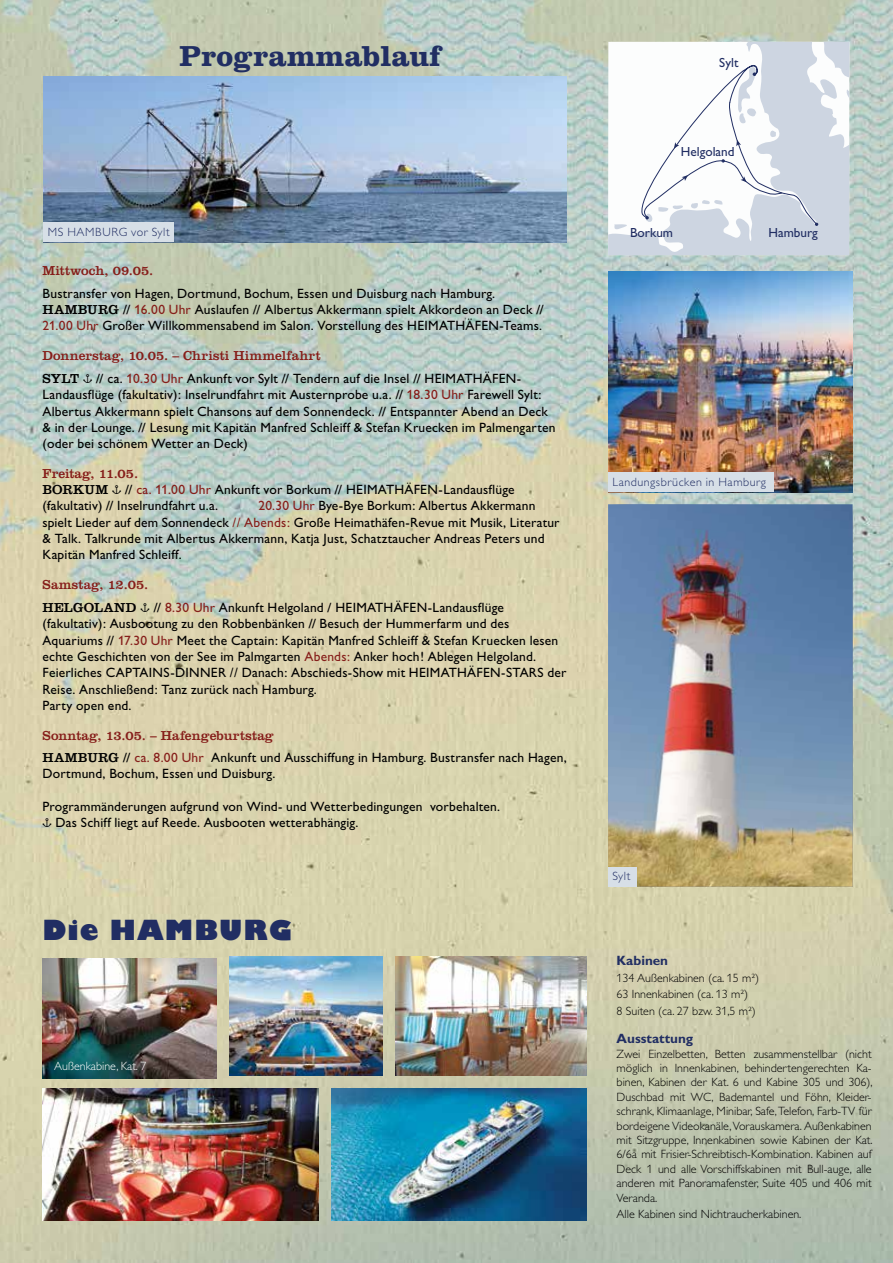
<style>
.page{position:relative;width:893px;height:1263px;background:#fff}
.page>*{position:absolute;margin:0;border:0;box-sizing:border-box;transform-origin:0 0}
.t1{font:700 30px "Clarendon";color:#212e63}
.t2{font:800 27px "Gill Sans";letter-spacing:.04em;color:#212e63}
.t3{font:13.5px/16.4px "Gill Alt One";letter-spacing:.015em;color:#000}
.t4{font:13.5px "Clarendon";letter-spacing:.005em;color:#861e1a}
.t5{font:13.5px "Clarendon";letter-spacing:.015em;color:#000}
.t6{font:700 13.5px "Gill Alt One";color:#212e63}
.t7{font:13.2px "Gill Alt One";color:#212e63}
.t8{font:300 12px/14.4px "Gill Alt One";color:#000}
.t9{font:300 12px "Gill Alt One";letter-spacing:.045em;color:#212e63}
.t10{font:300 12px "Gill Alt One";color:#fff}
.s1{font-family:"Clarendon"}
.s2{color:#861e1a}
</style>
<div class="page">
<img style="left:0;top:0;width:893px;height:1263px">
<svg style="left:608px;top:42px;width:241px;height:213px;fill:#cdd5e1"></svg>
<svg style="left:635px;top:42px;width:183px;height:184px"></svg>
<img style="left:44px;top:77px;width:523px;height:165px">
<div style="left:44px;top:222px;width:130px;height:20px;background:#d7dfe7"></div>
<img style="left:332px;top:1089px;width:255px;height:131px">
<img style="left:43px;top:1089px;width:276px;height:131px">
<img style="left:230px;top:957px;width:153px;height:119px">
<img style="left:43px;top:959px;width:174px;height:119px">
<img style="left:395px;top:957px;width:192px;height:119px">
<img style="left:608px;top:504px;width:245px;height:383px">
<div style="left:608px;top:867px;width:29px;height:20px;background:#d7dfe7"></div>
<img style="left:608px;top:271px;width:245px;height:221px">
<div style="left:608px;top:472px;width:166px;height:20px;background:#d7dfe7"></div>
<svg style="left:84px;top:374px;width:8px;height:9px"></svg>
<svg style="left:113px;top:485px;width:8px;height:9px"></svg>
<svg style="left:141px;top:603px;width:8px;height:9px"></svg>
<svg style="left:43px;top:818px;width:8px;height:9px"></svg>
<h1 class="t1" style="left:180px;top:38px;width:263px">Programmablauf</h1>
<p class="t9" style="left:48px;top:225px;width:123px">MS HAMBURG vor Sylt</p>
<p class="t4" style="left:43px;top:263px;width:112px">Mittwoch, 09.05.</p>
<p class="t3" style="left:43px;top:285px;width:503px">Bustransfer von Hagen, Dortmund, Bochum, Essen und Duisburg nach Hamburg.<br><span class="s1">HAMBURG //</span> <span class="s2">16.00 Uhr</span> Auslaufen <span class="s1">//</span> Albertus Akkermann spielt Akkordeon an Deck <span class="s1">//<br></span><span class="s2">21.00 Uhr</span> Großer Willkommensabend im Salon. Vorstellung des HEIMATHÄFEN-Teams.</p>
<p class="t4" style="left:43px;top:348px;width:280px">Donnerstag, 10.05. – Christi Himmelfahrt</p>
<p class="t5" style="left:43px;top:371px;width:38px">SYLT</p>
<p class="t3" style="left:43px;top:370px;width:515px;text-indent:54px"><span class="s1">//</span> ca. <span class="s2">10.30 Uhr</span> Ankunft vor Sylt <span class="s1">//</span> Tendern auf die Insel <span class="s1">//</span> HEIMATHÄFEN-Landausflüge (fakultativ): Inselrundfahrt mit Austernprobe u.a. <span class="s1">//</span> <span class="s2">18.30 Uhr</span> Farewell Sylt:<br>Albertus Akkermann spielt Chansons auf dem Sonnendeck. <span class="s1">//</span> Entspannter Abend an Deck &amp; in der Lounge. <span class="s1">//</span> Lesung mit Kapitän Manfred Schleiff &amp; Stefan Kruecken im Palmengarten (oder bei schönem Wetter an Deck)</p>
<p class="t4" style="left:43px;top:465px;width:97px">Freitag, 11.05.</p>
<p class="t5" style="left:43px;top:482px;width:67px">BORKUM</p>
<p class="t3" style="left:43px;top:481px;width:474px;text-indent:83px"><span class="s1">//</span> <span class="s2">ca. 11.00 Uhr</span> Ankunft vor Borkum <span class="s1">//</span> HEIMATHÄFEN-Landausflüge (fakultativ) <span class="s1">//</span> Inselrundfahrt u.a.</p>
<p class="t3" style="left:43px;top:498px;width:519px;text-indent:216px"><span class="s2">20.30 Uhr</span> Bye-Bye Borkum: Albertus Akkermann spielt Lieder auf dem Sonnendeck <span class="s2">// Abends:</span> Große Heimathäfen-Revue mit Musik, Literatur &amp; Talk. Talkrunde mit Albertus Akkermann, Katja Just, Schatztaucher Andreas Peters und Kapitän Manfred Schleiff.</p>
<p class="t4" style="left:43px;top:577px;width:107px">Samstag, 12.05.</p>
<p class="t5" style="left:43px;top:600px;width:95px">HELGOLAND</p>
<p class="t3" style="left:43px;top:599px;width:525px;text-indent:111px"><span class="s1">//</span> <span class="s2">8.30 Uhr</span> Ankunft Helgoland <span class="s1">/</span> HEIMATHÄFEN-Landausflüge (fakultativ): Ausbootung zu den Robbenbänken <span class="s1">//</span> Besuch der Hummerfarm und des Aquariums <span class="s1">//</span> <span class="s2">17.30 Uhr</span> Meet the Captain: Kapitän Manfred Schleiff &amp; Stefan Kruecken lesen echte Geschichten von der See im Palmgarten <span class="s2">Abends:</span> Anker hoch! Ablegen Helgoland.<br>Feierliches CAPTAINS-DINNER // Danach: Abschieds-Show mit HEIMATHÄFEN-STARS der Reise. Anschließend: Tanz zurück nach Hamburg.<br>Party open end.</p>
<p class="t4" style="left:43px;top:727px;width:233px">Sonntag, 13.05. – Hafengeburtstag</p>
<p class="t3" style="left:43px;top:750px;width:526px;line-height:15.8px"><span class="s1">HAMBURG //</span> <span class="s2">ca. 8.00 Uhr</span> Ankunft und Ausschiffung in Hamburg. Bustransfer nach Hagen,<br>Dortmund, Bochum, Essen und Duisburg.</p>
<p class="t3" style="left:56px;top:798px;width:446px;text-indent:-13px">Programmänderungen aufgrund von Wind- und Wetterbedingungen vorbehalten.<br>Das Schiff liegt auf Reede. Ausbooten wetterabhängig.</p>
<h2 class="t2" style="left:43px;top:909px;width:251px">Die HAMBURG</h2>
<p class="t10" style="left:54px;top:1059px;width:94px">Außenkabine, Kat. 7</p>
<p class="t7" style="left:719px;top:55px;width:21px">Sylt</p>
<p class="t7" style="left:681px;top:144px;width:55px">Helgoland</p>
<p class="t7" style="left:630px;top:225px;width:45px">Borkum</p>
<p class="t7" style="left:768px;top:225px;width:51px">Hamburg</p>
<p class="t9" style="left:612px;top:475px;width:155px">Landungsbrücken in Hamburg</p>
<p class="t9" style="left:612px;top:869px;width:20px">Sylt</p>
<p class="t6" style="left:617px;top:952px;width:53px">Kabinen</p>
<p class="t8" style="left:617px;top:969px;width:144px;line-height:16.5px">134 Außenkabinen (ca. 15 m²)<br>63 Innenkabinen (ca. 13 m²)<br>8 Suiten (ca. 27 bzw. 31,5 m²)</p>
<p class="t6" style="left:617px;top:1031px;width:78px">Ausstattung</p>
<p class="t8" style="left:617px;top:1046px;width:258px;text-align:justify">Zwei Einzelbetten, Betten zusammenstellbar (nicht möglich in Innenkabinen, behindertengerechten Ka&shy;binen, Kabinen der Kat. 6 und Kabine 305 und 306), Duschbad mit WC, Bademantel und Föhn, Kleider&shy;schrank, Klimaanlage, Minibar, Safe, Telefon, Farb-TV für bordeigene Videokanäle, Vorauskamera. Außenkabinen mit Sitzgruppe, Innenkabinen sowie Kabinen der Kat.<br>6/6a mit Frisier-Schreibtisch-Kombination. Kabinen auf Deck 1 und alle Vorschiffskabinen mit Bull-auge, alle anderen mit Panoramafenster, Suite 405 und 406 mit Veranda.</p>
<p class="t8" style="left:617px;top:1207px;width:186px">Alle Kabinen sind Nichtraucherkabinen.</p>
</div>
